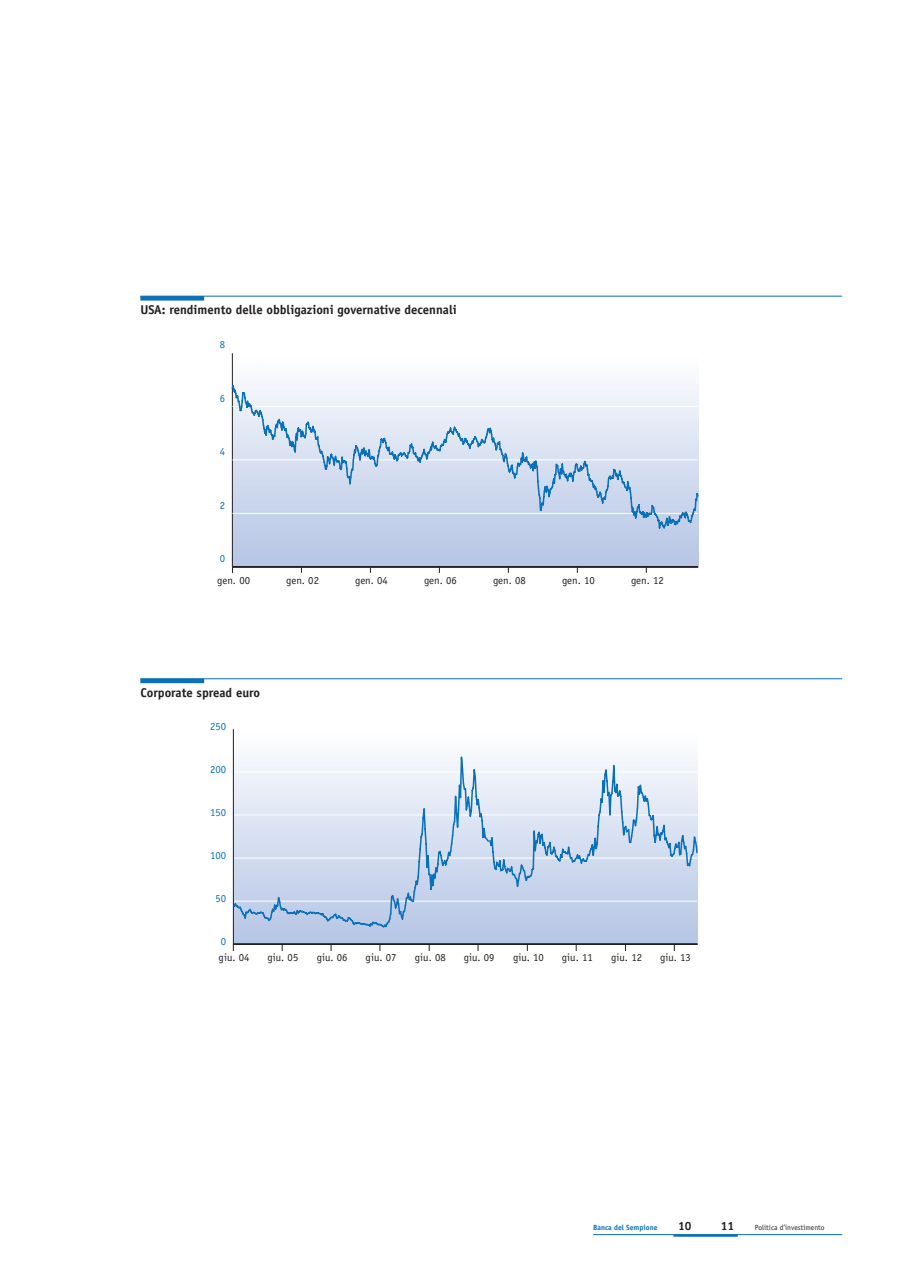
<style>
.page{position:relative;width:906px;height:1276px;background:#fff}
.page>*{position:absolute;margin:0;border:0;box-sizing:border-box;transform-origin:0 0}
.t1{font:700 12.75px "Officina Sans";color:#231f20}
.t2{font:700 12px "Officina Sans";color:#231f20}
.t3{font:10.65px "Officina Sans";color:#231f20}
.t4{font:10.65px "Officina Sans";color:#0970b9}
.t5{font:7.5px "Officina Sans";color:#231f20}
.t6{font:700 7.5px "Officina Sans";color:#0970b9}
</style>
<div class="page">
<hr style="left:673px;top:1234px;width:65px;height:2px;background:#0970b9">
<hr style="left:140px;top:296px;width:64px;height:4px;background:#0970b9">
<hr style="left:140px;top:296px;width:702px;height:1px;background:#0970b9">
<div style="left:140px;top:678px;width:64px;height:5px;background:#0970b9"></div>
<hr style="left:140px;top:678px;width:702px;height:1px;background:#0970b9">
<hr style="left:593px;top:1234px;width:249px;height:1px;background:#0970b9">
<svg style="left:233px;top:382px;width:465px;height:186px;background:#bbc8e3"></svg>
<hr style="left:232px;top:353px;width:1px;height:214px;background:#231f20">
<hr style="left:232px;top:566px;width:466px;height:1px;background:#231f20">
<hr style="left:232px;top:353px;width:466px;height:1px;background:#fff">
<svg style="left:231px;top:384px;width:467px;height:146px;background:#d1ddef"></svg>
<div style="left:234px;top:929px;width:463px;height:14px;background:#b8c7e5"></div>
<hr style="left:233px;top:729px;width:1px;height:215px;background:#231f20">
<hr style="left:233px;top:943px;width:464px;height:2px;background:#231f20">
<svg style="left:232px;top:755px;width:465px;height:174px;background:#cfdbee"></svg>
<p class="t1" style="left:140px;top:302px;width:318px">USA: rendimento delle obbligazioni governative decennali</p>
<p class="t4" style="left:220px;top:338px;width:7px">8</p>
<p class="t4" style="left:220px;top:392px;width:7px">6</p>
<p class="t4" style="left:220px;top:445px;width:7px">4</p>
<p class="t4" style="left:220px;top:499px;width:7px">2</p>
<p class="t4" style="left:220px;top:552px;width:7px">0</p>
<p class="t3" style="left:217px;top:574px;width:34px">gen. 00</p>
<p class="t3" style="left:286px;top:574px;width:34px">gen. 02</p>
<p class="t3" style="left:355px;top:574px;width:34px">gen. 04</p>
<p class="t3" style="left:424px;top:574px;width:34px">gen. 06</p>
<p class="t3" style="left:493px;top:574px;width:34px">gen. 08</p>
<p class="t3" style="left:562px;top:574px;width:34px">gen. 10</p>
<p class="t3" style="left:631px;top:574px;width:34px">gen. 12</p>
<p class="t1" style="left:140px;top:684px;width:121px">Corporate spread euro</p>
<p class="t4" style="left:210px;top:720px;width:18px">250</p>
<p class="t4" style="left:210px;top:763px;width:18px">200</p>
<p class="t4" style="left:210px;top:806px;width:18px">150</p>
<p class="t4" style="left:210px;top:849px;width:18px">100</p>
<p class="t4" style="left:215px;top:892px;width:12px">50</p>
<p class="t4" style="left:221px;top:935px;width:7px">0</p>
<p class="t3" style="left:219px;top:950px;width:32px">giu. 04</p>
<p class="t3" style="left:267px;top:950px;width:32px">giu. 05</p>
<p class="t3" style="left:317px;top:950px;width:32px">giu. 06</p>
<p class="t3" style="left:366px;top:950px;width:32px">giu. 07</p>
<p class="t3" style="left:415px;top:950px;width:32px">giu. 08</p>
<p class="t3" style="left:464px;top:950px;width:32px">giu. 09</p>
<p class="t3" style="left:513px;top:950px;width:32px">giu. 10</p>
<p class="t3" style="left:562px;top:950px;width:32px">giu. 11</p>
<p class="t3" style="left:611px;top:950px;width:32px">giu. 12</p>
<p class="t3" style="left:660px;top:950px;width:32px">giu. 13</p>
<p class="t6" style="left:593px;top:1223px;width:66px">Banca del Sempione</p>
<p class="t2" style="left:678px;top:1218px;width:15px">10</p>
<p class="t2" style="left:720px;top:1218px;width:15px">11</p>
<p class="t5" style="left:755px;top:1223px;width:71px">Politica d’investimento</p>
</div>
